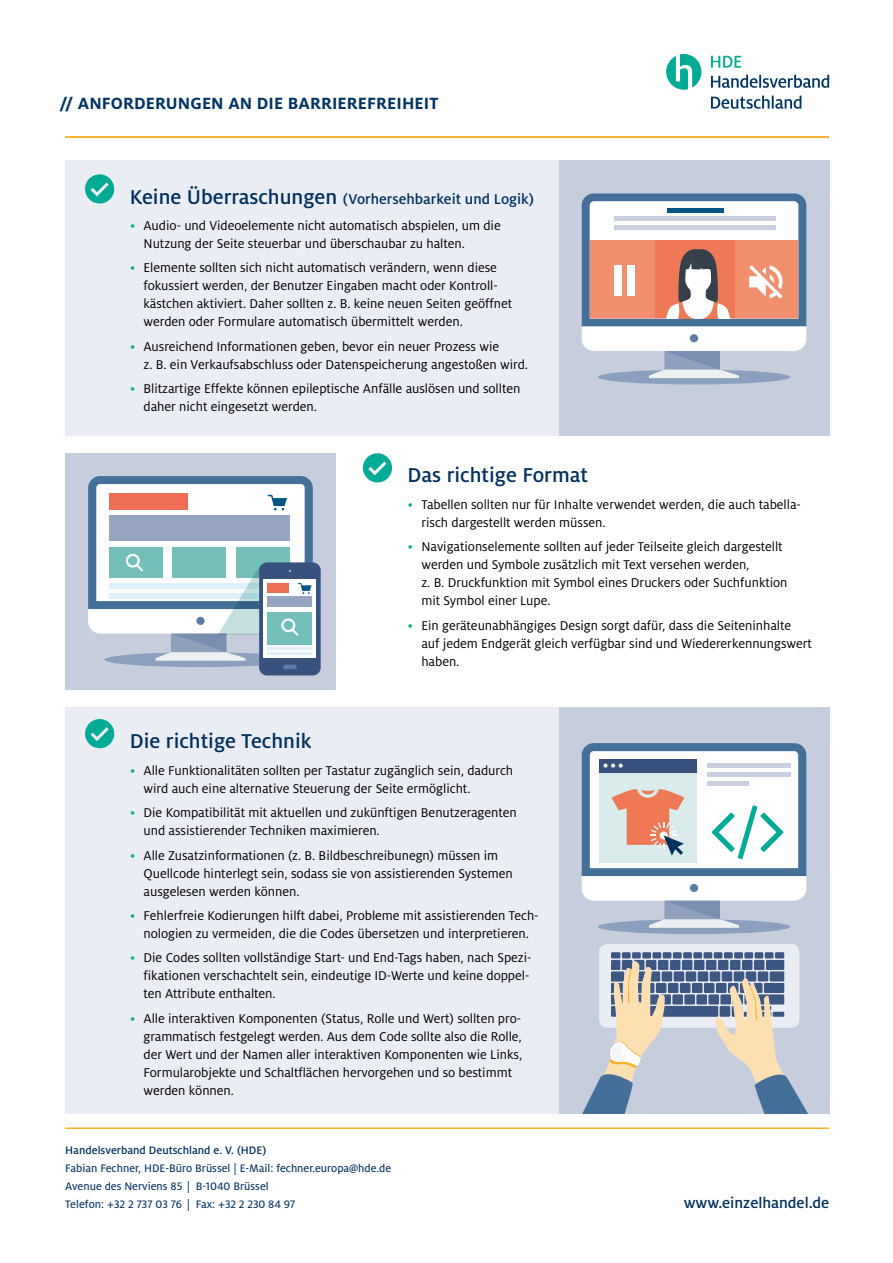
<style>
.page{position:relative;width:893px;height:1263px;background:#fff}
.page>*{position:absolute;margin:0;border:0;box-sizing:border-box;transform-origin:0 0}
.t1{font:500 22.2px "Milo OT";color:#00305d}
.t2{font:700 18px "Milo OT";letter-spacing:.005em;color:#003463}
.t3{font:500 16.5px "Milo OT";color:#00305d}
.t4{font:500 15.75px "Milo OT";color:#00305d}
.t5{font:14.1px/18px "Milo OT";letter-spacing:-.005em;color:#000}
.t6{font:12px/18px "Milo OT Text";color:#00305d}
.t7{font:500 12px "Milo OT";color:#00305d}
.s1{font-size:22.2px}
.s2{color:#00ab96}
</style>
<div class="page">
<div style="left:559px;top:707px;width:270px;height:407px;background:#c6cede"></div>
<div style="left:65px;top:160px;width:494px;height:276px;background:#ebedf4"></div>
<div style="left:65px;top:707px;width:494px;height:407px;background:#ebedf4"></div>
<div style="left:559px;top:160px;width:270px;height:276px;background:#c6cede"></div>
<div style="left:598px;top:919px;width:192px;height:15px;background:#8aa0be;border-radius:50%"></div>
<svg style="left:85px;top:174px;width:29px;height:30px"></svg>
<hr style="left:65px;top:1127px;width:764px;height:2px;background:#f9b230">
<svg style="left:711px;top:96px;width:90px;height:13px"></svg>
<svg style="left:711px;top:75px;width:118px;height:13px"></svg>
<svg style="left:711px;top:56px;width:30px;height:12px"></svg>
<svg style="left:666px;top:54px;width:35px;height:36px"></svg>
<hr style="left:65px;top:136px;width:764px;height:2px;background:#f9b230">
<svg style="left:85px;top:719px;width:29px;height:29px"></svg>
<div style="left:598px;top:370px;width:192px;height:14px;background:#8aa0be;border-radius:50%"></div>
<div style="left:65px;top:453px;width:271px;height:237px;background:#c6cede"></div>
<div style="left:104px;top:652px;width:193px;height:15px;background:#8aa0be;border-radius:50%"></div>
<svg style="left:363px;top:453px;width:29px;height:29px"></svg>
<div style="left:259px;top:562px;width:62px;height:113px;background:#39527d;border-radius:8px"></div>
<hr style="left:283px;top:665px;width:14px;height:4px;background:#5a7ca3;border-radius:2px">
<div style="left:264px;top:579px;width:52px;height:79px;background:#fff"></div>
<svg style="left:88px;top:476px;width:225px;height:185px;background:#b7c7d2"></svg>
<svg style="left:582px;top:193px;width:224px;height:185px"></svg>
<svg style="left:582px;top:743px;width:224px;height:185px;background:#c7cfd6"></svg>
<svg style="left:599px;top:944px;width:200px;height:84px;background:#dfe3ec"></svg>
<div style="left:694px;top:960px;width:10px;height:10px;background:#3d5783"></div>
<div style="left:670px;top:960px;width:10px;height:10px;background:#3d5783"></div>
<div style="left:682px;top:960px;width:10px;height:10px;background:#3d5783"></div>
<div style="left:658px;top:960px;width:10px;height:10px;background:#3d5783"></div>
<div style="left:706px;top:960px;width:10px;height:10px;background:#3d5783"></div>
<div style="left:696px;top:994px;width:11px;height:10px;background:#3d5783"></div>
<div style="left:672px;top:994px;width:11px;height:10px;background:#3d5783"></div>
<div style="left:684px;top:994px;width:11px;height:10px;background:#3d5783"></div>
<div style="left:660px;top:994px;width:11px;height:10px;background:#3d5783"></div>
<div style="left:708px;top:994px;width:11px;height:10px;background:#3d5783"></div>
<div style="left:686px;top:971px;width:10px;height:10px;background:#3d5783"></div>
<div style="left:698px;top:971px;width:10px;height:10px;background:#3d5783"></div>
<div style="left:674px;top:971px;width:10px;height:10px;background:#3d5783"></div>
<div style="left:710px;top:971px;width:10px;height:10px;background:#3d5783"></div>
<div style="left:662px;top:971px;width:10px;height:10px;background:#3d5783"></div>
<div style="left:765px;top:952px;width:8px;height:6px;background:#3d5783"></div>
<div style="left:755px;top:952px;width:8px;height:6px;background:#3d5783"></div>
<div style="left:656px;top:983px;width:10px;height:10px;background:#3d5783"></div>
<div style="left:704px;top:983px;width:10px;height:10px;background:#3d5783"></div>
<div style="left:692px;top:983px;width:10px;height:10px;background:#3d5783"></div>
<div style="left:680px;top:983px;width:10px;height:10px;background:#3d5783"></div>
<div style="left:668px;top:983px;width:10px;height:10px;background:#3d5783"></div>
<div style="left:660px;top:1006px;width:58px;height:11px;background:#3d5783"></div>
<div style="left:775px;top:952px;width:9px;height:6px;background:#3d5783"></div>
<div style="left:611px;top:952px;width:9px;height:6px;background:#3d5783"></div>
<div style="left:734px;top:952px;width:9px;height:6px;background:#3d5783"></div>
<div style="left:703px;top:952px;width:9px;height:6px;background:#3d5783"></div>
<div style="left:714px;top:952px;width:8px;height:6px;background:#3d5783"></div>
<div style="left:724px;top:952px;width:9px;height:6px;background:#3d5783"></div>
<div style="left:744px;top:952px;width:9px;height:6px;background:#3d5783"></div>
<div style="left:693px;top:952px;width:9px;height:6px;background:#3d5783"></div>
<div style="left:632px;top:952px;width:9px;height:6px;background:#3d5783"></div>
<div style="left:622px;top:952px;width:9px;height:6px;background:#3d5783"></div>
<div style="left:642px;top:952px;width:9px;height:6px;background:#3d5783"></div>
<div style="left:683px;top:952px;width:9px;height:6px;background:#3d5783"></div>
<div style="left:652px;top:952px;width:9px;height:6px;background:#3d5783"></div>
<div style="left:673px;top:952px;width:9px;height:6px;background:#3d5783"></div>
<div style="left:663px;top:952px;width:8px;height:6px;background:#3d5783"></div>
<svg style="left:582px;top:960px;width:83px;height:154px"></svg>
<svg style="left:715px;top:960px;width:93px;height:154px"></svg>
<p class="t2" style="left:60px;top:93px;width:381px">// ANFORDERUNGEN AN DIE BARRIEREFREIHEIT</p>
<p class="t4" style="left:130px;top:190px;width:406px"><span class="s1">Keine Überraschungen</span> (Vorhersehbarkeit und Logik)</p>
<p class="t5" style="left:144px;top:217px;width:359px;text-indent:-14px"><span class="s2">•</span> Audio- und Videoelemente nicht automatisch abspielen, um die<br>Nutzung der Seite steuerbar und überschaubar zu halten.</p>
<p class="t5" style="left:144px;top:259px;width:370px;text-indent:-13px"><span class="s2">•</span> Elemente sollten sich nicht automatisch verändern, wenn diese fokussiert werden, der Benutzer Eingaben macht oder Kontroll&shy;kästchen aktiviert. Daher sollten z. B. keine neuen Seiten geöffnet werden oder Formulare automatisch übermittelt werden.</p>
<p class="t5" style="left:144px;top:338px;width:386px;text-indent:-13px"><span class="s2">•</span> Ausreichend Informationen geben, bevor ein neuer Prozess wie<br>z. B. ein Verkaufsabschluss oder Datenspeicherung angestoßen wird.</p>
<p class="t5" style="left:144px;top:380px;width:378px;text-indent:-13px"><span class="s2">•</span> Blitzartige Effekte können epileptische Anfälle auslösen und sollten daher nicht eingesetzt werden.</p>
<h1 class="t1" style="left:408px;top:463px;width:182px">Das richtige Format</h1>
<p class="t5" style="left:421px;top:496px;width:381px;text-indent:-14px"><span class="s2">•</span> Tabellen sollten nur für Inhalte verwendet werden, die auch tabella&shy;risch dargestellt werden müssen.</p>
<p class="t5" style="left:421px;top:538px;width:368px;text-indent:-13px"><span class="s2">•</span> Navigationselemente sollten auf jeder Teilseite gleich dargestellt werden und Symbole zusätzlich mit Text versehen werden,<br>z. B. Druckfunktion mit Symbol eines Druckers oder Suchfunktion mit Symbol einer Lupe.</p>
<p class="t5" style="left:421px;top:616px;width:392px;text-indent:-13px"><span class="s2">•</span> Ein geräteunabhängiges Design sorgt dafür, dass die Seiteninhalte auf jedem Endgerät gleich verfügbar sind und Wiedererkennungswert haben.</p>
<h1 class="t1" style="left:130px;top:729px;width:183px">Die richtige Technik</h1>
<p class="t5" style="left:144px;top:761px;width:371px;text-indent:-13px"><span class="s2">•</span> Alle Funktionalitäten sollten per Tastatur zugänglich sein, dadurch wird auch eine alternative Steuerung der Seite ermöglicht.</p>
<p class="t5" style="left:144px;top:804px;width:375px;text-indent:-13px"><span class="s2">•</span> Die Kompatibilität mit aktuellen und zukünftigen Benutzeragenten und assistierender Techniken maximieren.</p>
<p class="t5" style="left:144px;top:846px;width:371px;text-indent:-14px"><span class="s2">•</span> Alle Zusatzinformationen (z. B. Bildbeschreibunegn) müssen im<br>Quellcode hinterlegt sein, sodass sie von assistierenden Systemen ausgelesen werden können.</p>
<p class="t5" style="left:130px;top:907px;width:410px;text-align:center"><span class="s2">•</span> Fehlerfreie Kodierungen hilft dabei, Probleme mit assistierenden Tech&shy;nologien zu vermeiden, die die Codes übersetzen und interpretieren.</p>
<p class="t5" style="left:144px;top:949px;width:389px;text-indent:-13px"><span class="s2">•</span> Die Codes sollten vollständige Start- und End-Tags haben, nach Spezi&shy;fikationen verschachtelt sein, eindeutige ID-Werte und keine doppel&shy;ten Attribute enthalten.</p>
<p class="t5" style="left:144px;top:1009px;width:380px;text-indent:-13px"><span class="s2">•</span> Alle interaktiven Komponenten (Status, Rolle und Wert) sollten pro&shy;grammatisch festgelegt werden. Aus dem Code sollte also die Rolle, der Wert und der Namen aller interaktiven Komponenten wie Links, Formularobjekte und Schaltflächen hervorgehen und so bestimmt werden können.</p>
<p class="t7" style="left:65px;top:1144px;width:203px">Handelsverband Deutschland e. V. (HDE)</p>
<p class="t6" style="left:65px;top:1159px;width:327px">Fabian Fechner, HDE-Büro Brüssel | E-Mail: fechner.europa@hde.de<br>Avenue des Nerviens 85 | B-1040 Brüssel<br>Telefon: +32 2 737 03 76 | Fax: +32 2 230 84 97</p>
<p class="t3" style="left:684px;top:1194px;width:147px">www.einzelhandel.de</p>
</div>
